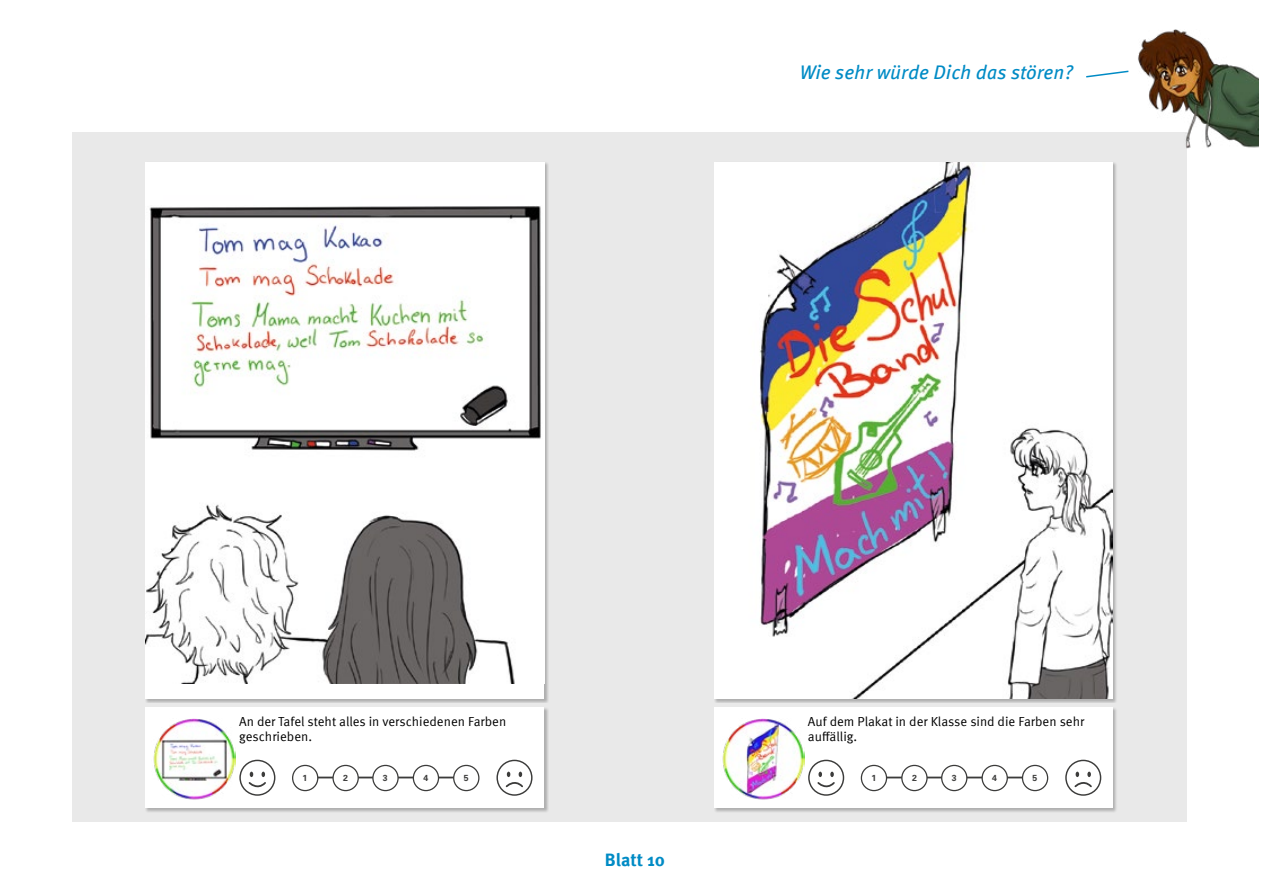
<style>
.page{position:relative;width:1263px;height:893px;background:#fff}
.page>*{position:absolute;margin:0;border:0;box-sizing:border-box;transform-origin:0 0}
.t1{font:italic 19.65px "Meta Pro";color:#008bc5}
.t2{font:700 18px "Meta Pro";color:#008bc5}
.t3{font:13.05px/14.9px "Meta Pro";color:#000}
.t4{font:700 8.7px "Univers";color:#3c3c3b}
</style>
<div class="page">
<div style="left:72px;top:132px;width:557px;height:689px;background:#e9e9e9"></div>
<div style="left:145px;top:707px;width:403px;height:105px;background:#000;opacity:.25"></div>
<div style="left:146px;top:707px;width:398px;height:101px;background:#fff"></div>
<hr style="left:306px;top:777px;width:162px;height:1px;background:#3c3c3b">
<div style="left:293px;top:765px;width:25px;height:26px;background:#fff;border-radius:50%"></div>
<div style="left:292px;top:765px;width:26px;height:26px;border:1px solid #3c3c3b;border-radius:50%"></div>
<div style="left:413px;top:765px;width:25px;height:26px;background:#fff;border-radius:50%"></div>
<div style="left:413px;top:765px;width:26px;height:26px;border:1px solid #3c3c3b;border-radius:50%"></div>
<div style="left:454px;top:765px;width:25px;height:26px;background:#fff;border-radius:50%"></div>
<div style="left:453px;top:765px;width:26px;height:26px;border:1px solid #3c3c3b;border-radius:50%"></div>
<div style="left:333px;top:765px;width:25px;height:26px;background:#fff;border-radius:50%"></div>
<div style="left:332px;top:765px;width:27px;height:26px;border:1px solid #3c3c3b;border-radius:50%"></div>
<div style="left:373px;top:765px;width:25px;height:26px;background:#fff;border-radius:50%"></div>
<div style="left:372px;top:765px;width:27px;height:26px;border:1px solid #3c3c3b;border-radius:50%"></div>
<svg style="left:239px;top:760px;width:36px;height:36px"></svg>
<svg style="left:496px;top:760px;width:36px;height:36px"></svg>
<img style="left:153px;top:719px;width:83px;height:81px">
<div style="left:146px;top:162px;width:398px;height:537px;background:#fff"></div>
<img style="left:146px;top:206px;width:395px;height:478px">
<div style="left:629px;top:132px;width:558px;height:689px;background:#e9e9e9"></div>
<div style="left:714px;top:707px;width:403px;height:105px;background:#000;opacity:.25"></div>
<div style="left:715px;top:707px;width:398px;height:101px;background:#fff"></div>
<hr style="left:875px;top:777px;width:161px;height:1px;background:#3c3c3b">
<div style="left:861px;top:765px;width:25px;height:26px;background:#fff;border-radius:50%"></div>
<div style="left:861px;top:765px;width:26px;height:26px;border:1px solid #3c3c3b;border-radius:50%"></div>
<div style="left:982px;top:765px;width:25px;height:26px;background:#fff;border-radius:50%"></div>
<div style="left:981px;top:765px;width:27px;height:26px;border:1px solid #3c3c3b;border-radius:50%"></div>
<div style="left:1022px;top:765px;width:26px;height:26px;background:#fff;border-radius:50%"></div>
<div style="left:1022px;top:765px;width:26px;height:26px;border:1px solid #3c3c3b;border-radius:50%"></div>
<div style="left:902px;top:765px;width:25px;height:26px;background:#fff;border-radius:50%"></div>
<div style="left:901px;top:765px;width:27px;height:26px;border:1px solid #3c3c3b;border-radius:50%"></div>
<div style="left:942px;top:765px;width:25px;height:26px;background:#fff;border-radius:50%"></div>
<div style="left:941px;top:765px;width:26px;height:26px;border:1px solid #3c3c3b;border-radius:50%"></div>
<svg style="left:808px;top:760px;width:36px;height:36px"></svg>
<svg style="left:1065px;top:760px;width:36px;height:36px"></svg>
<img style="left:722px;top:718px;width:82px;height:82px">
<img style="left:715px;top:162px;width:398px;height:537px">
<svg style="left:1086px;top:70px;width:43px;height:8px"></svg>
<img style="left:1138px;top:29px;width:121px;height:120px">
<h1 class="t1" style="left:800px;top:57px;width:275px">Wie sehr würde Dich das stören?</h1>
<p class="t3" style="left:239px;top:714px;width:269px">An der Tafel steht alles in verschiedenen Farben geschrieben.</p>
<p class="t4" style="left:303px;top:773px;width:6px">1</p>
<p class="t4" style="left:343px;top:773px;width:6px">2</p>
<p class="t4" style="left:383px;top:773px;width:6px">3</p>
<p class="t4" style="left:423px;top:773px;width:6px">4</p>
<p class="t4" style="left:464px;top:773px;width:6px">5</p>
<h2 class="t2" style="left:605px;top:846px;width:62px">Blatt 10</h2>
<p class="t3" style="left:808px;top:714px;width:278px">Auf dem Plakat in der Klasse sind die Farben sehr auffällig.</p>
<p class="t4" style="left:871px;top:773px;width:6px">1</p>
<p class="t4" style="left:912px;top:773px;width:6px">2</p>
<p class="t4" style="left:952px;top:773px;width:6px">3</p>
<p class="t4" style="left:992px;top:773px;width:6px">4</p>
<p class="t4" style="left:1032px;top:773px;width:6px">5</p>
</div>
